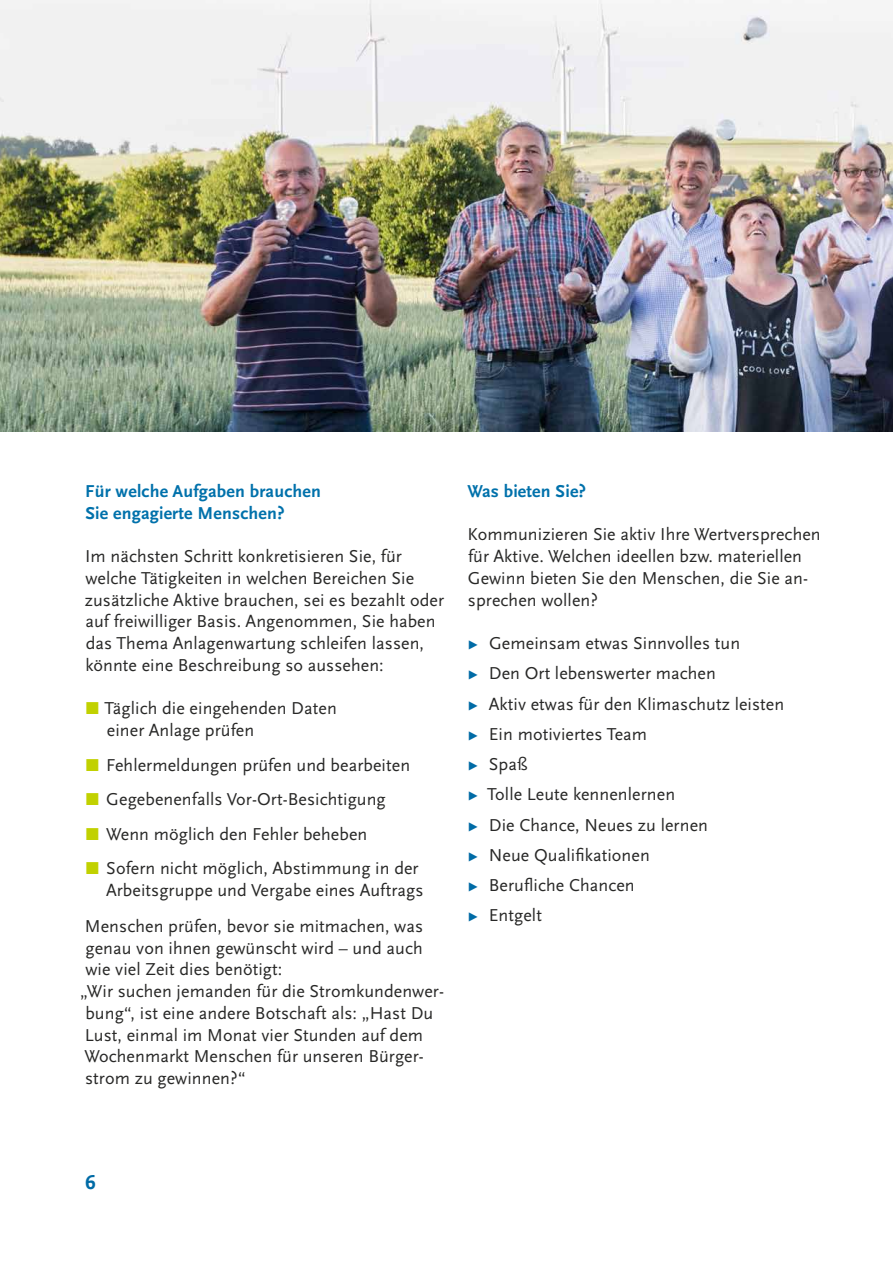
<style>
.page{position:relative;width:893px;height:1263px;background:#fff}
.page>*{position:absolute;margin:0;border:0;box-sizing:border-box;transform-origin:0 0}
.t1{font:700 21px "Scala Sans Pro";color:#006ba6}
.P-Fließtext_links{font:18px/21.8px "Scala Sans Pro";letter-spacing:.005em;color:#282827}
.t2{font:700 18px/21.8px "Scala Sans Pro";letter-spacing:.01em;color:#0071ab}
.s1{color:#c1d100}
.s2{color:#006ba6}
</style>
<div class="page">
<img style="left:0;top:0;width:893px;height:432px">
<h3 class="t2" style="left:85px;top:480px;width:237px">Für welche Aufgaben brauchen<br>Sie engagierte Menschen?</h3>
<p class="P-Fließtext_links" style="left:85px;top:545px;width:361px">Im nächsten Schritt konkretisieren Sie, für welche Tätigkeiten in welchen Bereichen Sie zusätzliche Aktive brauchen, sei es bezahlt oder auf freiwilliger Basis. Angenommen, Sie haben das Thema Anlagenwartung schleifen lassen, könnte eine Beschreibung so aussehen:</p>
<p class="P-Fließtext_links" style="left:107px;top:698px;width:231px;text-indent:-24px"><span class="s1">■</span> Täglich die eingehenden Daten einer Anlage prüfen</p>
<p class="P-Fließtext_links" style="left:83px;top:754px;width:328px"><span class="s1">■</span> Fehlermeldungen prüfen und bearbeiten</p>
<p class="P-Fließtext_links" style="left:83px;top:788px;width:304px"><span class="s1">■</span> Gegebenenfalls Vor-Ort-Besichtigung</p>
<p class="P-Fließtext_links" style="left:83px;top:823px;width:285px"><span class="s1">■</span> Wenn möglich den Fehler beheben</p>
<p class="P-Fließtext_links" style="left:83px;top:857px;width:342px;text-align:right"><span class="s1">■</span> Sofern nicht möglich, Abstimmung in der<br>Arbeitsgruppe und Vergabe eines Auftrags</p>
<p class="P-Fließtext_links" style="left:85px;top:915px;width:340px">Menschen prüfen, bevor sie mitmachen, was</p>
<p class="P-Fließtext_links" style="left:86px;top:937px;width:339px">genau von ihnen gewünscht wird – und auch</p>
<p class="P-Fließtext_links" style="left:85px;top:959px;width:198px">wie viel Zeit dies benötigt:</p>
<p class="P-Fließtext_links" style="left:80px;top:980px;width:365px">„Wir suchen jemanden für die Stromkundenwer-</p>
<p class="P-Fließtext_links" style="left:85px;top:1002px;width:349px">bung“, ist eine andere Botschaft als: „Hast Du</p>
<p class="P-Fließtext_links" style="left:85px;top:1024px;width:340px">Lust, einmal im Monat vier Stunden auf dem</p>
<p class="P-Fließtext_links" style="left:85px;top:1046px;width:341px">Wochenmarkt Menschen für unseren Bürger-</p>
<p class="P-Fließtext_links" style="left:85px;top:1067px;width:162px">strom zu gewinnen?“</p>
<h3 class="t2" style="left:467px;top:480px;width:120px">Was bieten Sie?</h3>
<p class="P-Fließtext_links" style="left:468px;top:524px;width:355px">Kommunizieren Sie aktiv Ihre Wertversprechen für Aktive. Welchen ideellen bzw. materiellen Gewinn bieten Sie den Menschen, die Sie an&shy;sprechen wollen?</p>
<p class="P-Fließtext_links" style="left:467px;top:632px;width:274px"><span class="s2">▸</span> Gemeinsam etwas Sinnvolles tun</p>
<p class="P-Fließtext_links" style="left:467px;top:663px;width:250px"><span class="s2">▸</span> Den Ort lebenswerter machen</p>
<p class="P-Fließtext_links" style="left:467px;top:693px;width:318px"><span class="s2">▸</span> Aktiv etwas für den Klimaschutz leisten</p>
<p class="P-Fließtext_links" style="left:467px;top:723px;width:181px"><span class="s2">▸</span> Ein motiviertes Team</p>
<p class="P-Fließtext_links" style="left:467px;top:753px;width:62px"><span class="s2">▸</span> Spaß</p>
<p class="P-Fließtext_links" style="left:467px;top:784px;width:209px"><span class="s2">▸</span> Tolle Leute kennenlernen</p>
<p class="P-Fließtext_links" style="left:467px;top:814px;width:242px"><span class="s2">▸</span> Die Chance, Neues zu lernen</p>
<p class="P-Fließtext_links" style="left:467px;top:844px;width:184px"><span class="s2">▸</span> Neue Qualifikationen</p>
<p class="P-Fließtext_links" style="left:467px;top:874px;width:169px"><span class="s2">▸</span> Berufliche Chancen</p>
<p class="P-Fließtext_links" style="left:467px;top:905px;width:76px"><span class="s2">▸</span> Entgelt</p>
<p class="t1" style="left:85px;top:1170px;width:12px">6</p>
</div>
